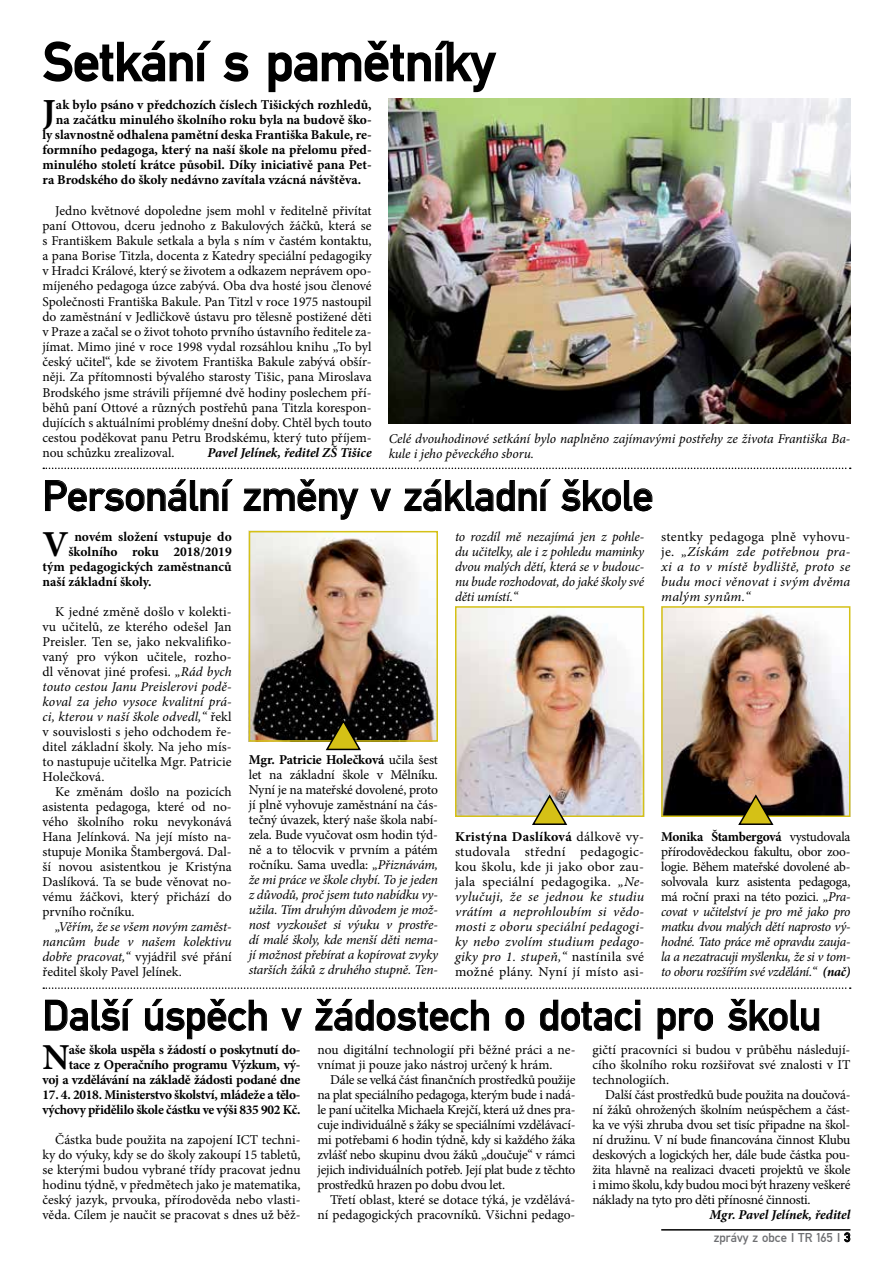
<style>
.page{position:relative;width:893px;height:1263px;background:#fff}
.page>*{position:absolute;margin:0;border:0;box-sizing:border-box;transform-origin:0 0}
.t1{font:57px "Fette Mit DOT";color:#000}
.t2{font:45px "Fette Mit DOT";color:#000}
.t3{font:700 36.75px "Minion Pro";color:#000}
.t4{font:700 36.6px "Minion Pro";color:#000}
.t5{font:13.5px/15px "Minion Pro";letter-spacing:-.005em;color:#000;text-align:justify}
.t6{font:italic 13.5px/15px "Minion Pro";letter-spacing:-.01em;color:#000;text-align:justify}
.t7{font:700 13.5px/15px "Minion Pro";letter-spacing:-.005em;color:#000;text-align:right}
.t8{font:italic 700 13.5px "Minion Pro";letter-spacing:-.005em;color:#000}
.t9{font:13.5px "Fette Mit DOT";color:#6d6e71}
.s1{font-style:italic}
.s2{font-style:normal}
.s3{font-weight:700;font-style:normal}
.s4{font-weight:700}
.s5{color:#000}
</style>
<div class="page">
<hr style="left:661px;top:1229px;width:189px;height:1px;background:#000">
<svg style="left:844px;top:1232px;width:6px;height:10px"></svg>
<svg style="left:43px;top:987px;width:808px;height:2px"></svg>
<svg style="left:43px;top:468px;width:808px;height:1px"></svg>
<svg style="left:43px;top:40px;width:168px;height:42px"></svg>
<svg style="left:223px;top:52px;width:26px;height:30px"></svg>
<svg style="left:268px;top:40px;width:229px;height:53px"></svg>
<img style="left:389px;top:99px;width:461px;height:325px">
<svg style="left:45px;top:998px;width:88px;height:33px"></svg>
<svg style="left:145px;top:998px;width:122px;height:41px"></svg>
<svg style="left:281px;top:1008px;width:21px;height:23px"></svg>
<svg style="left:315px;top:998px;width:174px;height:33px"></svg>
<svg style="left:505px;top:1008px;width:19px;height:23px"></svg>
<svg style="left:540px;top:999px;width:100px;height:32px"></svg>
<svg style="left:657px;top:1008px;width:56px;height:31px"></svg>
<svg style="left:728px;top:999px;width:91px;height:32px"></svg>
<svg style="left:45px;top:479px;width:188px;height:32px"></svg>
<svg style="left:244px;top:479px;width:115px;height:41px"></svg>
<svg style="left:370px;top:488px;width:21px;height:23px"></svg>
<svg style="left:404px;top:479px;width:147px;height:32px"></svg>
<svg style="left:561px;top:479px;width:91px;height:32px"></svg>
<img style="left:252px;top:534px;width:183px;height:205px">
<div style="left:249px;top:531px;width:189px;height:211px;border:2px solid #d5c116"></div>
<img style="left:458px;top:609px;width:183px;height:205px">
<div style="left:455px;top:606px;width:189px;height:211px;border:2px solid #d5c116"></div>
<img style="left:664px;top:609px;width:183px;height:205px">
<div style="left:661px;top:606px;width:189px;height:211px;border:2px solid #d5c116"></div>
<svg style="left:324px;top:719px;width:38px;height:32px"></svg>
<svg style="left:531px;top:794px;width:38px;height:31px"></svg>
<svg style="left:737px;top:794px;width:38px;height:31px"></svg>
<h1 class="t1" style="left:43px;top:30px;width:454px">Setkání s pamětníky</h1>
<h3 class="t3" style="left:43px;top:86px;width:15px">J</h3>
<p class="t7" style="left:56px;top:97px;width:317px">ak bylo psáno v předchozích číslech Tišických rozhledů,</p>
<p class="t7" style="left:56px;top:112px;width:317px">na začátku minulého školního roku byla na budově ško-</p>
<p class="t7" style="left:43px;top:127px;width:331px">ly slavnostně odhalena pamětní deska Františka Bakule, re-</p>
<p class="t7" style="left:43px;top:142px;width:331px">formního pedagoga, který na naší škole na přelomu před-</p>
<p class="t7" style="left:43px;top:157px;width:331px">minulého století krátce působil. Díky iniciativě pana Pet-</p>
<p class="t7" style="left:43px;top:172px;width:320px">ra Brodského do školy nedávno zavítala vzácná návštěva.</p>
<p class="t5" style="left:43px;top:203px;width:331px;text-indent:13px">Jedno květnové dopoledne jsem mohl v ředitelně přivítat paní Ottovou, dceru jednoho z Bakulových žáčků, která se s Františkem Bakule setkala a byla s ním v častém kontaktu, a pana Borise Titzla, docenta z Katedry speciální pedagogiky v Hradci Králové, který se životem a odkazem neprávem opo&shy;míjeného pedagoga úzce zabývá. Oba dva hosté jsou členové Společnosti Františka Bakule. Pan Titzl v roce 1975 nastoupil do zaměstnání v Jedličkově ústavu pro tělesně postižené děti v Praze a začal se o život tohoto prvního ústavního ředitele za&shy;jímat. Mimo jiné v roce 1998 vydal rozsáhlou knihu „To byl český učitel“, kde se životem Františka Bakule zabývá obšír&shy;něji. Za přítomnosti bývalého starosty Tišic, pana Miroslava Brodského jsme strávili příjemné dvě hodiny poslechem pří&shy;běhů paní Ottové a různých postřehů pana Titzla korespon&shy;dujících s aktuálními problémy dnešní doby. Chtěl bych touto cestou poděkovat panu Petru Brodskému, který tuto příjem&shy;nou schůzku zrealizoval.</p>
<p class="t8" style="left:207px;top:443px;width:166px">Pavel Jelínek, ředitel ZŠ Tišice</p>
<p class="t6" style="left:389px;top:431px;width:463px">Celé dvouhodinové setkání bylo naplněno zajímavými postřehy ze života Františka Ba&shy;kule i jeho pěveckého sboru.</p>
<h2 class="t2" style="left:43px;top:471px;width:612px">Personální změny v základní škole</h2>
<h3 class="t4" style="left:43px;top:518px;width:28px">V</h3>
<p class="t7" style="left:74px;top:529px;width:159px">novém složení vstupuje do</p>
<p class="t7" style="left:69px;top:544px;width:165px">školního roku 2018/2019</p>
<p class="t7" style="left:43px;top:559px;width:191px">tým pedagogických zaměstnanců</p>
<p class="t7" style="left:43px;top:574px;width:111px">naší základní školy.</p>
<p class="t5" style="left:43px;top:604px;width:191px;text-indent:13px">K jedné změně došlo v kolekti&shy;vu učitelů, ze kterého odešel Jan Preisler. Ten se, jako nekvalifiko&shy;vaný pro výkon učitele, rozho&shy;dl věnovat jiné profesi. <span class="s1">„Rád bych touto cestou Janu Preislerovi podě&shy;koval za jeho vysoce kvalitní prá&shy;ci, kterou v naší škole odvedl,“</span> řekl v souvislosti s jeho odchodem ře&shy;ditel základní školy. Na jeho mís&shy;to nastupuje učitelka Mgr. Patricie Holečková.</p>
<p class="t5" style="left:43px;top:784px;width:191px;text-indent:13px">Ke změnám došlo na pozicích asistenta pedagoga, které od no&shy;vého školního roku nevykonává Hana Jelínková. Na její místo na&shy;stupuje Monika Štambergová. Dal&shy;ší novou asistentkou je Kristýna Daslíková. Ta se bude věnovat no&shy;vému žáčkovi, který přichází do prvního ročníku.</p>
<p class="t6" style="left:43px;top:919px;width:191px;text-indent:13px">„Věřím, že se všem novým zaměst&shy;nancům bude v našem kolektivu dobře pracovat,“ <span class="s2">vyjádřil své přání ředitel školy Pavel Jelínek.</span></p>
<p class="t6" style="left:249px;top:752px;width:191px"><span class="s3">Mgr. Patricie Holečková</span> <span class="s2">učila šest let na základní škole v Mělníku.<br>Nyní je na mateřské dovolené, proto jí plně vyhovuje zaměstnání na čás&shy;tečný úvazek, který naše škola nabí&shy;zela. Bude vyučovat osm hodin týd&shy;ně a to tělocvik v prvním a pátém ročníku. Sama uvedla:</span> „Přiznávám, že mi práce ve škole chybí. To je jeden z důvodů, proč jsem tuto nabídku vy&shy;užila. Tím druhým důvodem je mož&shy;nost vyzkoušet si výuku v prostře&shy;dí malé školy, kde menší děti nema&shy;jí možnost přebírat a kopírovat zvyky starších žáků z druhého stupně. Ten-</p>
<p class="t6" style="left:455px;top:529px;width:191px">to rozdíl mě nezajímá jen z pohle&shy;du učitelky, ale i z pohledu maminky dvou malých dětí, která se v budouc&shy;nu bude rozhodovat, do jaké školy své děti umístí.“</p>
<p class="t6" style="left:455px;top:829px;width:191px"><span class="s3">Kristýna Daslíková</span> <span class="s2">dálkově vy&shy;studovala střední pedagogic&shy;kou školu, kde ji jako obor zau&shy;jala speciální pedagogika.</span> „Ne&shy;vylučuji, že se jednou ke studiu vrátím a neprohloubím si vědo&shy;mosti z oboru speciální pedagogi&shy;ky nebo zvolím studium pedago&shy;giky pro 1. stupeň,“ <span class="s2">nastínila své možné plány. Nyní jí místo asi-</span></p>
<p class="t6" style="left:661px;top:529px;width:191px"><span class="s2">stentky pedagoga plně vyhovu&shy;je.</span> „Získám zde potřebnou pra&shy;xi a to v místě bydliště, proto se budu moci věnovat i svým dvěma malým synům.“</p>
<p class="t6" style="left:661px;top:829px;width:191px"><span class="s3">Monika Štambergová</span> <span class="s2">vystudovala přírodovědeckou fakultu, obor zoo&shy;logie. Během mateřské dovolené ab&shy;solvovala kurz asistenta pedagoga, má roční praxi na této pozici.</span> „Pra&shy;covat v učitelství je pro mě jako pro matku dvou malých dětí naprosto vý&shy;hodné. Tato práce mě opravdu zauja&shy;la a nezatracuji myšlenku, že si v tom&shy;to oboru rozšířím své vzdělání.“ <span class="s4">(nač)</span></p>
<h2 class="t2" style="left:43px;top:990px;width:780px">Další úspěch v žádostech o dotaci pro školu</h2>
<p class="t7" style="left:43px;top:1042px;width:259px">aše škola uspěla s žádostí o poskytnutí do-<br>tace z Operačního programu Výzkum, vý-<br>voj a vzdělávání na základě žádosti podané dne</p>
<p class="t7" style="left:43px;top:1087px;width:259px;text-align:left">17. 4. 2018. Ministerstvo školství, mládeže a tělo&shy;výchovy přidělilo škole částku ve výši 835 902 Kč.</p>
<p class="t5" style="left:43px;top:1132px;width:259px;text-indent:13px">Částka bude použita na zapojení ICT techni&shy;ky do výuky, kdy se do školy zakoupí 15 tabletů, se kterými budou vybrané třídy pracovat jednu hodinu týdně, v předmětech jako je matematika, český jazyk, prvouka, přírodověda nebo vlasti&shy;věda. Cílem je naučit se pracovat s dnes už běž-</p>
<h3 class="t4" style="left:43px;top:1032px;width:29px">N</h3>
<p class="t5" style="left:317px;top:1042px;width:259px">nou digitální technologií při běžné práci a ne&shy;vnímat ji pouze jako nástroj určený k hrám.</p>
<p class="t5" style="left:317px;top:1072px;width:259px;text-indent:13px">Dále se velká část finančních prostředků použije na plat speciálního pedagoga, kterým bude i nadá&shy;le paní učitelka Michaela Krejčí, která už dnes pra&shy;cuje individuálně s žáky se speciálními vzdělávací&shy;mi potřebami 6 hodin týdně, kdy si každého žáka zvlášť nebo skupinu dvou žáků „doučuje“ v rámci jejich individuálních potřeb. Její plat bude z těchto prostředků hrazen po dobu dvou let.</p>
<p class="t5" style="left:317px;top:1192px;width:259px;text-align:right">Třetí oblast, které se dotace týká, je vzdělává&shy;ní pedagogických pracovníků. Všichni pedago-</p>
<p class="t5" style="left:592px;top:1042px;width:259px">gičtí pracovníci si budou v průběhu následují&shy;cího školního roku rozšiřovat své znalosti v IT technologiích.</p>
<p class="t5" style="left:592px;top:1087px;width:259px;text-indent:13px">Další část prostředků bude použita na doučová&shy;ní žáků ohrožených školním neúspěchem a část&shy;ka ve výši zhruba dvou set tisíc připadne na škol&shy;ní družinu. V ní bude financována činnost Klubu deskových a logických her, dále bude částka pou&shy;žita hlavně na realizaci dvaceti projektů ve škole i mimo školu, kdy budou moci být hrazeny veškeré náklady na tyto pro děti přínosné činnosti.</p>
<p class="t8" style="left:709px;top:1205px;width:143px">Mgr. Pavel Jelínek, ředitel</p>
<p class="t9" style="left:714px;top:1230px;width:138px">zprávy z obce I TR 165 I <span class="s5">3</span></p>
</div>
